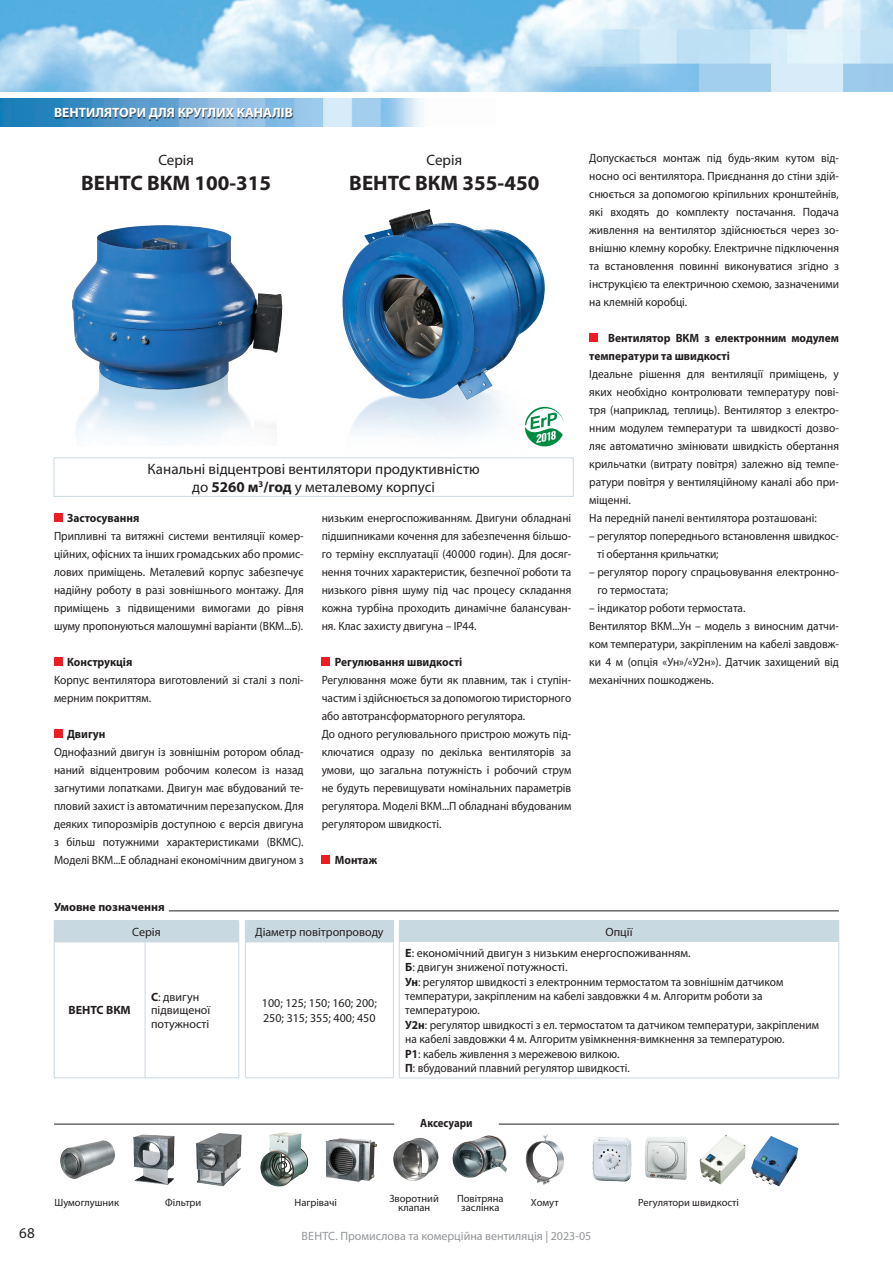
<style>
.page{position:relative;width:893px;height:1263px;background:#fff}
.page>*{position:absolute;margin:0;border:0;box-sizing:border-box;transform-origin:0 0}
.t1{font:700 21px "Myriad Pro";color:#231f20}
.t2{font:15px/18px "Myriad Pro";color:#231f20;text-align:center}
.t3{font:700 13.5px "Myriad Pro";color:#fff}
.t4{font:12px/18px "Myriad Pro";color:#231f20;scale:.95 1}
.t5{font:12px/14.4px "Myriad Pro";color:#231f20}
.t6{font:700 12px/18px "Myriad Pro";color:#231f20;scale:.95 1}
.t7{font:12px "Myriad Pro";color:#939598}
.t8{font:700 12px "Myriad Pro";color:#231f20}
.t9{font:700 12px "Myriad Pro";color:#231f20;scale:.9 1}
.t10{font:10.5px/9.6px "Myriad Pro";color:#231f20;text-align:center}
.s1{font-weight:700}
</style>
<div class="page">
<img style="left:0;top:0;width:893px;height:91px">
<img style="left:0;top:99px;width:422px;height:27px">
<div style="left:55px;top:109px;width:238px;height:11px;background:#231f20;opacity:.7"></div>
<div style="left:54px;top:513px;width:9px;height:9px;background:#ee1d23"></div>
<div style="left:54px;top:657px;width:9px;height:9px;background:#ee1d23"></div>
<div style="left:54px;top:729px;width:9px;height:9px;background:#ee1d23"></div>
<div style="left:322px;top:657px;width:8px;height:9px;background:#ee1d23"></div>
<div style="left:322px;top:855px;width:8px;height:9px;background:#ee1d23"></div>
<div style="left:589px;top:333px;width:9px;height:9px;background:#ee1d23"></div>
<div style="left:54px;top:921px;width:185px;height:21px;background:#c9d9e2"></div>
<hr style="left:54px;top:1077px;width:91px;height:1px;background:#c9d9e2">
<hr style="left:54px;top:942px;width:1px;height:135px;background:#c9d9e2">
<hr style="left:145px;top:942px;width:1px;height:135px;background:#c9d9e2">
<hr style="left:239px;top:942px;width:1px;height:135px;background:#c9d9e2">
<hr style="left:54px;top:942px;width:91px;height:1px;background:#c9d9e2">
<hr style="left:145px;top:942px;width:94px;height:1px;background:#c9d9e2">
<hr style="left:145px;top:1077px;width:94px;height:1px;background:#c9d9e2">
<div style="left:245px;top:921px;width:148px;height:21px;background:#c9d9e2"></div>
<hr style="left:245px;top:1077px;width:149px;height:1px;background:#c9d9e2">
<hr style="left:245px;top:942px;width:1px;height:135px;background:#c9d9e2">
<hr style="left:393px;top:942px;width:1px;height:135px;background:#c9d9e2">
<svg style="left:239px;top:921px;width:1px;height:21px"></svg>
<hr style="left:245px;top:942px;width:149px;height:1px;background:#c9d9e2">
<hr style="left:169px;top:910px;width:670px;height:1px;background:#231f20">
<hr style="left:54px;top:1124px;width:340px;height:1px;background:#231f20">
<hr style="left:499px;top:1124px;width:340px;height:1px;background:#231f20">
<img style="left:525px;top:1134px;width:39px;height:51px">
<div style="left:399px;top:921px;width:440px;height:21px;background:#c9d9e2"></div>
<hr style="left:399px;top:942px;width:1px;height:136px;background:#c9d9e2">
<hr style="left:838px;top:942px;width:1px;height:136px;background:#c9d9e2">
<hr style="left:399px;top:1078px;width:440px;height:1px;background:#c9d9e2">
<svg style="left:393px;top:921px;width:6px;height:21px"></svg>
<img style="left:60px;top:1140px;width:56px;height:39px">
<img style="left:133px;top:1134px;width:42px;height:51px">
<img style="left:196px;top:1133px;width:46px;height:54px">
<img style="left:260px;top:1132px;width:49px;height:55px">
<img style="left:325px;top:1138px;width:52px;height:44px">
<img style="left:452px;top:1135px;width:55px;height:43px">
<img style="left:393px;top:1138px;width:46px;height:43px">
<img style="left:592px;top:1137px;width:40px;height:45px">
<img style="left:699px;top:1135px;width:47px;height:50px">
<img style="left:645px;top:1137px;width:43px;height:43px">
<img style="left:751px;top:1136px;width:48px;height:51px">
<img style="left:72px;top:225px;width:211px;height:215px">
<img style="left:342px;top:209px;width:203px;height:227px">
<div style="left:54px;top:457px;width:520px;height:40px;border:1px solid #c9d9e2"></div>
<svg style="left:522px;top:404px;width:42px;height:43px"></svg>
<p class="t3" style="left:54px;top:104px;width:240px">ВЕНТИЛЯТОРИ ДЛЯ КРУГЛИХ КАНАЛІВ</p>
<p class="t2" style="left:158px;top:150px;width:37px">Серія</p>
<h1 class="t1" style="left:81px;top:169px;width:192px">ВЕНТС ВКМ 100-315</h1>
<p class="t2" style="left:427px;top:150px;width:37px">Серія</p>
<h1 class="t1" style="left:349px;top:169px;width:192px">ВЕНТС ВКМ 355-450</h1>
<p class="t2" style="left:148px;top:459px;width:333px">Канальні відцентрові вентилятори продуктивністю до <span class="s1">5260 м</span><sup>3</sup><span class="s1">/год</span> у металевому корпусі</p>
<p class="t6" style="left:67px;top:509px;width:78px">Застосування</p>
<p class="t4" style="left:54px;top:527px;width:264px;text-align:justify">Припливні та витяжні системи вентиляції комер&shy;ційних, офісних та інших громадських або промис&shy;лових приміщень. Металевий корпус забезпечує надійну роботу в разі зовнішнього монтажу. Для приміщень з підвищеними вимогами до рівня шуму пропонуються малошумні варіанти (ВКМ...Б).</p>
<p class="t6" style="left:67px;top:653px;width:70px">Конструкція</p>
<p class="t4" style="left:54px;top:671px;width:264px">Корпус вентилятора виготовлений зі сталі з полі&shy;мерним покриттям.</p>
<p class="t6" style="left:67px;top:725px;width:42px">Двигун</p>
<p class="t4" style="left:54px;top:743px;width:264px;text-align:justify">Однофазний двигун із зовнішнім ротором облад&shy;наний відцентровим робочим колесом із назад загнутими лопатками. Двигун має вбудований те&shy;пловий захист із автоматичним перезапуском. Для деяких типорозмірів доступною є версія двигуна з більш потужними характеристиками (ВКМС).<br>Моделі ВКМ...Е обладнані економічним двигуном з</p>
<p class="t8" style="left:54px;top:899px;width:112px">Умовне позначення</p>
<p class="t4" style="left:322px;top:509px;width:264px;text-align:justify">низьким енергоспоживанням. Двигуни обладнані підшипниками кочення для забезпечення більшо&shy;го терміну експлуатації (40000 годин). Для досяг&shy;нення точних характеристик, безпечної роботи та низького рівня шуму під час процесу складання кожна турбіна проходить динамічне балансуван&shy;ня. Клас захисту двигуна – IP44.</p>
<p class="t6" style="left:335px;top:653px;width:136px">Регулювання швидкості</p>
<p class="t4" style="left:322px;top:671px;width:264px">Регулювання може бути як плавним, так і ступін&shy;частим і здійснюється за допомогою тиристорного або автотрансформаторного регулятора.<br>До одного регулювального пристрою можуть під&shy;ключатися одразу по декілька вентиляторів за умови, що загальна потужність і робочий струм не будуть перевищувати номінальних параметрів регулятора. Моделі ВКМ...П обладнані вбудованим регулятором швидкості.</p>
<p class="t6" style="left:335px;top:851px;width:46px">Монтаж</p>
<p class="t4" style="left:589px;top:149px;width:264px;text-align:justify">Допускається монтаж під будь-яким кутом від&shy;носно осі вентилятора. Приєднання до стіни здій&shy;снюється за допомогою кріпильних кронштейнів, які входять до комплекту постачання. Подача живлення на вентилятор здійснюється через зо&shy;внішню клемну коробку. Електричне підключення та встановлення повинні виконуватися згідно з інструкцією та електричною схемою, зазначеними на клемній коробці.</p>
<p class="t6" style="left:589px;top:329px;width:264px;text-indent:19px">Вентилятор ВКМ з електронним модулем температури та швидкості</p>
<p class="t4" style="left:589px;top:365px;width:264px">Ідеальне рішення для вентиляції приміщень, у яких необхідно контролювати температуру пові&shy;тря (наприклад, теплиць). Вентилятор з електро&shy;нним модулем температури та швидкості дозво&shy;ляє автоматично змінювати швидкість обертання крильчатки (витрату повітря) залежно від темпе&shy;ратури повітря у вентиляційному каналі або при&shy;міщенні.<br>На передній панелі вентилятора розташовані:</p>
<p class="t4" style="left:597px;top:527px;width:254px;text-indent:-8px">– регулятор попереднього встановлення швидкос-- ті обертання крильчатки;</p>
<p class="t4" style="left:597px;top:563px;width:256px;text-indent:-8px">– регулятор порогу спрацьовування електронно&shy;го термостата;</p>
<p class="t4" style="left:589px;top:599px;width:264px">– індикатор роботи термостата.<br>Вентилятор ВКМ...Ун – модель з виносним датчи&shy;ком температури, закріпленим на кабелі завдовж&shy;ки 4 м (опція «Ун»/«У2н»). Датчик захищений від механічних пошкоджень.</p>
<p class="t5" style="left:132px;top:924px;width:30px">Серія</p>
<p class="t8" style="left:68px;top:1002px;width:64px">ВЕНТС ВКМ</p>
<p class="t5" style="left:151px;top:990px;width:61px;line-height:13.5px"><span class="s1">С</span>: двигун підвищеної потужності</p>
<p class="t5" style="left:255px;top:924px;width:130px">Діаметр повітропроводу</p>
<p class="t5" style="left:262px;top:996px;width:116px">100; 125; 150; 160; 200;<br>250; 315; 355; 400; 450</p>
<p class="t5" style="left:405px;top:921px;width:287px;line-height:21px;text-indent:200px">Опції<br><span class="s1">Е</span>: економічний двигун з низьким енергоспоживанням.</p>
<p class="t5" style="left:405px;top:960px;width:415px"><span class="s1">Б</span>: двигун зниженої потужності.<br><span class="s1">Ун</span>: регулятор швидкості з електронним термостатом та зовнішнім датчиком температури, закріпленим на кабелі завдовжки 4 м. Алгоритм роботи за температурою.<br><span class="s1">У2н</span>: регулятор швидкості з ел. термостатом та датчиком температури, закріпленим на кабелі завдовжки 4 м. Алгоритм увімкнення-вимкнення за температурою.<br><span class="s1">Р1</span>: кабель живлення з мережевою вилкою.<br><span class="s1">П</span>: вбудований плавний регулятор швидкості.</p>
<p class="t9" style="left:420px;top:1115px;width:60px">Аксесуари</p>
<p class="t10" style="left:54px;top:1198px;width:66px">Шумоглушник</p>
<p class="t10" style="left:165px;top:1198px;width:38px">Фільтри</p>
<p class="t10" style="left:295px;top:1198px;width:44px">Нагрівачі</p>
<p class="t10" style="left:389px;top:1193px;width:51px">Зворотний клапан</p>
<p class="t10" style="left:457px;top:1193px;width:48px">Повітряна заслінка</p>
<p class="t10" style="left:638px;top:1198px;width:102px">Регулятори швидкості</p>
<p class="t10" style="left:531px;top:1198px;width:29px">Хомут</p>
<p class="t2" style="left:19px;top:1224px;width:17px">68</p>
<p class="t7" style="left:302px;top:1229px;width:291px">ВЕНТС. Промислова та комерційна вентиляція | 2023-05</p>
</div>
